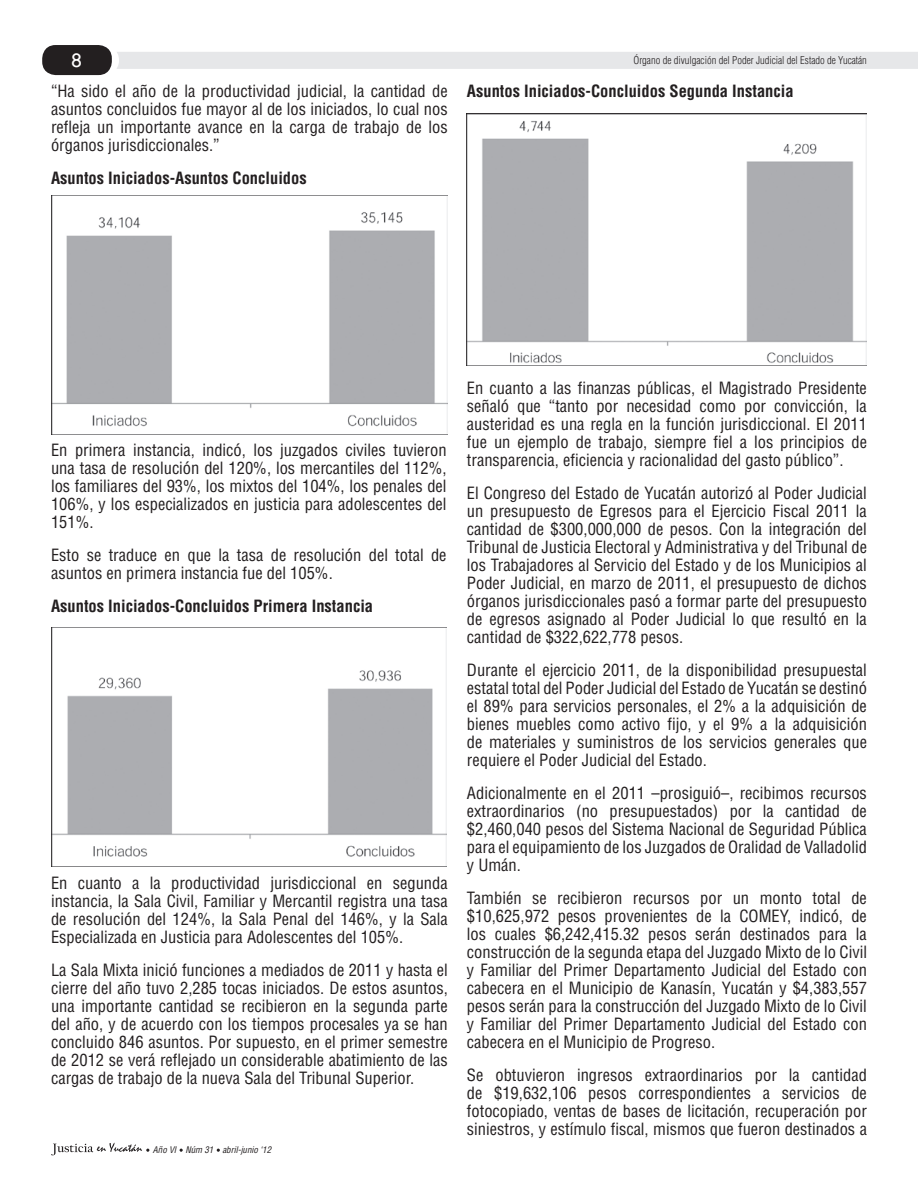
<style>
.page{position:relative;width:918px;height:1188px;background:#fff}
.page>*{position:absolute;margin:0;border:0;box-sizing:border-box;transform-origin:0 0}
.t1{font:21px "Tw Cen";color:#fff}
.t2{font:condensed 16.5px/18px "Helvetica LT Std";color:#231f20;text-align:justify}
.t3{font:700 condensed 16.5px "Helvetica LT Std";color:#231f20}
.t4{font:300 condensed 10.5px "Helvetica LT Std";color:#231f20}
.t5{font:italic condensed 8.85px "Helvetica LT Std";color:#231f20}
</style>
<div class="page">
<div style="left:117px;top:52px;width:801px;height:17px;background:#e6e7e9"></div>
<div style="left:42px;top:45px;width:70px;height:30px;background:#231f20;border-radius:13px"></div>
<svg style="left:51px;top:1143px;width:98px;height:12px"></svg>
<img style="left:51px;top:195px;width:397px;height:240px">
<img style="left:51px;top:627px;width:396px;height:239px">
<img style="left:467px;top:113px;width:400px;height:253px">
<p class="t1" style="left:71px;top:47px;width:13px">8</p>
<p class="t2" style="left:51px;top:82px;width:398px">“Ha sido el año de la productividad judicial, la cantidad de asuntos concluidos fue mayor al de los iniciados, lo cual nos refleja un importante avance en la carga de trabajo de los órganos jurisdiccionales.”</p>
<p class="t3" style="left:51px;top:168px;width:257px">Asuntos Iniciados-Asuntos Concluidos</p>
<p class="t4" style="left:634px;top:54px;width:235px">Órgano de divulgación del Poder Judicial del Estado de Yucatán</p>
<p class="t3" style="left:467px;top:81px;width:328px">Asuntos Iniciados-Concluidos Segunda Instancia</p>
<p class="t2" style="left:51px;top:441px;width:397px">En primera instancia, indicó, los juzgados civiles tuvieron una tasa de resolución del 120%, los mercantiles del 112%, los familiares del 93%, los mixtos del 104%, los penales del 106%, y los especializados en justicia para adolescentes del 151%.</p>
<p class="t2" style="left:51px;top:546px;width:397px">Esto se traduce en que la tasa de resolución del total de asuntos en primera instancia fue del 105%.</p>
<p class="t3" style="left:51px;top:596px;width:324px">Asuntos Iniciados-Concluidos Primera Instancia</p>
<p class="t2" style="left:51px;top:874px;width:398px">En cuanto a la productividad jurisdiccional en segunda instancia, la Sala Civil, Familiar y Mercantil registra una tasa de resolución del 124%, la Sala Penal del 146%, y la Sala Especializada en Justicia para Adolescentes del 105%.</p>
<p class="t2" style="left:51px;top:961px;width:398px">La Sala Mixta inició funciones a mediados de 2011 y hasta el cierre del año tuvo 2,285 tocas iniciados. De estos asuntos, una importante cantidad se recibieron en la segunda parte del año, y de acuerdo con los tiempos procesales ya se han concluido 846 asuntos. Por supuesto, en el primer semestre de 2012 se verá reflejado un considerable abatimiento de las cargas de trabajo de la nueva Sala del Tribunal Superior.</p>
<p class="t5" style="left:153px;top:1144px;width:120px">Año VI Núm 31 abril-junio ‘12</p>
<p class="t2" style="left:467px;top:379px;width:402px">En cuanto a las finanzas públicas, el Magistrado Presidente señaló que “tanto por necesidad como por convicción, la austeridad es una regla en la función jurisdiccional. El 2011 fue un ejemplo de trabajo, siempre fiel a los principios de transparencia, eficiencia y racionalidad del gasto público”.</p>
<p class="t2" style="left:467px;top:484px;width:402px">El Congreso del Estado de Yucatán autorizó al Poder Judicial un presupuesto de Egresos para el Ejercicio Fiscal 2011 la cantidad de $300,000,000 de pesos. Con la integración del Tribunal de Justicia Electoral y Administrativa y del Tribunal de los Trabajadores al Servicio del Estado y de los Municipios al Poder Judicial, en marzo de 2011, el presupuesto de dichos órganos jurisdiccionales pasó a formar parte del presupuesto de egresos asignado al Poder Judicial lo que resultó en la cantidad de $322,622,778 pesos.</p>
<p class="t2" style="left:467px;top:661px;width:402px">Durante el ejercicio 2011, de la disponibilidad presupuestal estatal total del Poder Judicial del Estado de Yucatán se destinó el 89% para servicios personales, el 2% a la adquisición de bienes muebles como activo fijo, y el 9% a la adquisición de materiales y suministros de los servicios generales que requiere el Poder Judicial del Estado.</p>
<p class="t2" style="left:467px;top:784px;width:402px">Adicionalmente en el 2011 –prosiguió–, recibimos recursos extraordinarios (no presupuestados) por la cantidad de $2,460,040 pesos del Sistema Nacional de Seguridad Pública para el equipamiento de los Juzgados de Oralidad de Valladolid y Umán.</p>
<p class="t2" style="left:467px;top:889px;width:402px">También se recibieron recursos por un monto total de $10,625,972 pesos provenientes de la COMEY, indicó, de los cuales $6,242,415.32 pesos serán destinados para la construcción de la segunda etapa del Juzgado Mixto de lo Civil y Familiar del Primer Departamento Judicial del Estado con cabecera en el Municipio de Kanasín, Yucatán y $4,383,557 pesos serán para la construcción del Juzgado Mixto de lo Civil y Familiar del Primer Departamento Judicial del Estado con cabecera en el Municipio de Progreso.</p>
<p class="t2" style="left:467px;top:1066px;width:402px">Se obtuvieron ingresos extraordinarios por la cantidad de $19,632,106 pesos correspondientes a servicios de fotocopiado, ventas de bases de licitación, recuperación por siniestros, y estímulo fiscal, mismos que fueron destinados a</p>
</div>
